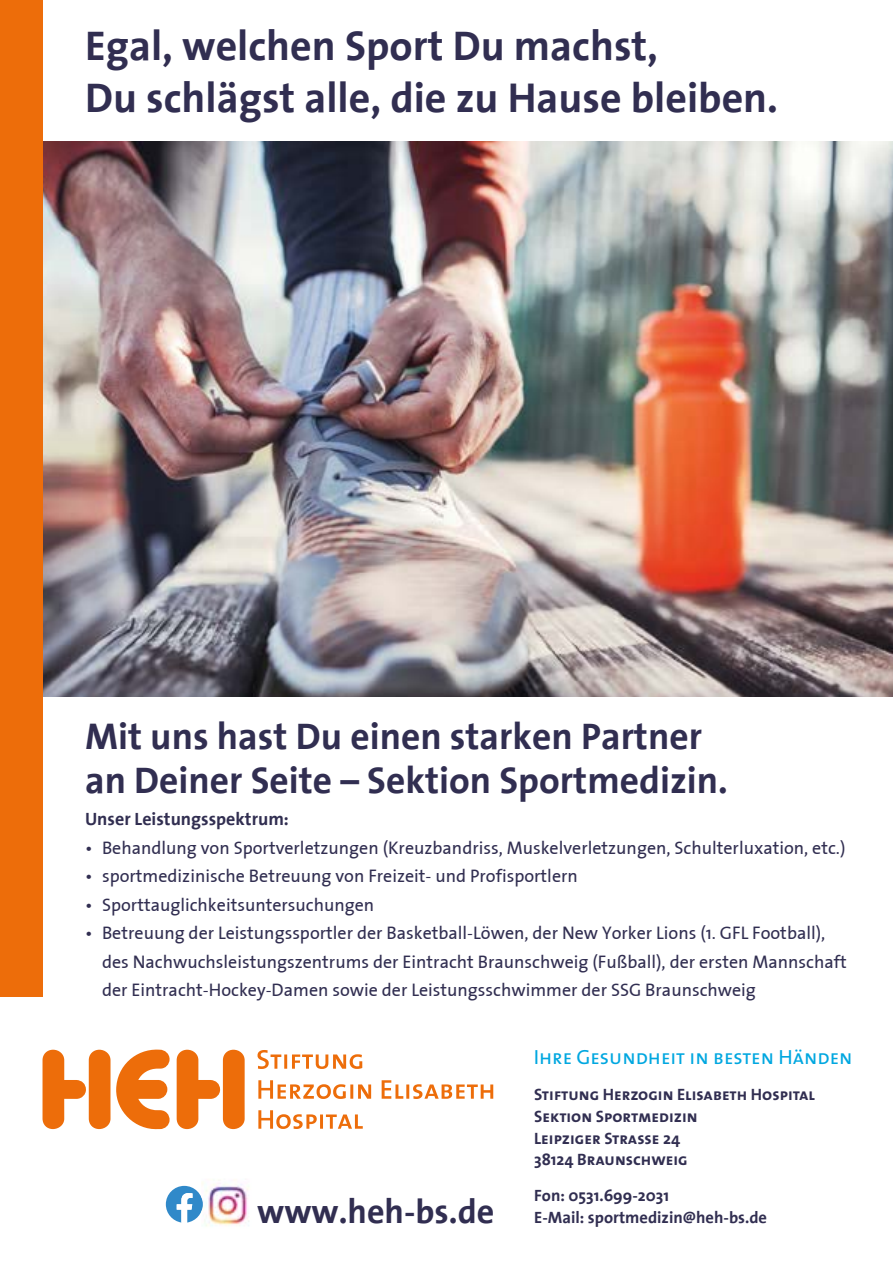
<style>
.page{position:relative;width:893px;height:1263px;background:#fff}
.page>*{position:absolute;margin:0;border:0;box-sizing:border-box;transform-origin:0 0}
.t1{font:700 42px/52.5px "The Sans";color:#312e51}
.t2{font:700 37.5px/43.5px "The Sans";color:#312e51}
.t3{font:20.55px "The Sans Caps";color:#00a7e0}
.t4{font:18px/28.5px "The Sans Plain";color:#312e51}
.t5{font:700 18px "The Sans";color:#312e51}
.t6{font:16.5px/21.8px "The Sans Bold Caps";color:#312e51}
.t7{font:700 16.5px/21.8px "The Sans";color:#312e51}
.s1{font-family:"The Sans";font-weight:700}
.s2{font-size:34.2px}
</style>
<div class="page">
<img style="left:43px;top:142px;width:850px;height:554px">
<div style="left:0;top:0;width:43px;height:996px;background:#ed6d0a"></div>
<div style="left:223px;top:1050px;width:22px;height:79px;background:#ed6d0a;border-radius:10px"></div>
<svg style="left:43px;top:1050px;width:43px;height:79px"></svg>
<div style="left:89px;top:1050px;width:22px;height:79px;background:#ed6d0a;border-radius:10px"></div>
<svg style="left:177px;top:1050px;width:43px;height:79px"></svg>
<svg style="left:116px;top:1049px;width:54px;height:80px"></svg>
<svg style="left:258px;top:1110px;width:105px;height:19px"></svg>
<svg style="left:258px;top:1080px;width:235px;height:19px"></svg>
<svg style="left:257px;top:1050px;width:105px;height:19px"></svg>
<img style="left:201px;top:1182px;width:48px;height:44px">
<svg style="left:166px;top:1186px;width:37px;height:37px"></svg>
<h1 class="t1" style="left:85px;top:18px;width:694px">Egal, welchen Sport Du machst,<br>Du schlägst alle, die zu Hause bleiben.</h1>
<h2 class="t2" style="left:85px;top:714px;width:644px">Mit uns hast Du einen starken Partner an Deiner Seite – Sektion Sportmedizin.</h2>
<p class="t5" style="left:85px;top:804px;width:205px">Unser Leistungsspektrum:</p>
<p class="t4" style="left:85px;top:833px;width:762px">• Behandlung von Sportverletzungen (Kreuzbandriss, Muskelverletzungen, Schulterluxation, etc.)</p>
<p class="t4" style="left:85px;top:861px;width:494px">• sportmedizinische Betreuung von Freizeit- und Profisportlern</p>
<p class="t4" style="left:85px;top:890px;width:291px">• Sporttauglichkeitsuntersuchungen</p>
<p class="t4" style="left:102px;top:918px;width:746px;text-indent:-17px">• Betreuung der Leistungssportler der Basketball-Löwen, der New Yorker Lions (1. GFL Football), des Nachwuchsleistungszentrums der Eintracht Braunschweig (Fußball), der ersten Mannschaft der Eintracht-Hockey-Damen sowie der Leistungsschwimmer der SSG Braunschweig</p>
<p class="t3" style="left:534px;top:1040px;width:320px">Ihre Gesundheit in besten Händen</p>
<p class="t6" style="left:534px;top:1083px;width:282px">Stiftung Herzogin Elisabeth Hospital<br>Sektion Sportmedizin<br>Leipziger Strasse <span class="s1">24<br>38124</span> Braunschweig</p>
<p class="t7" style="left:257px;top:1184px;width:511px;text-indent:277px">Fon: 0531.699-2031 <span class="s2">www.heh-bs.de</span> E-Mail: sportmedizin@heh-bs.de</p>
</div>
